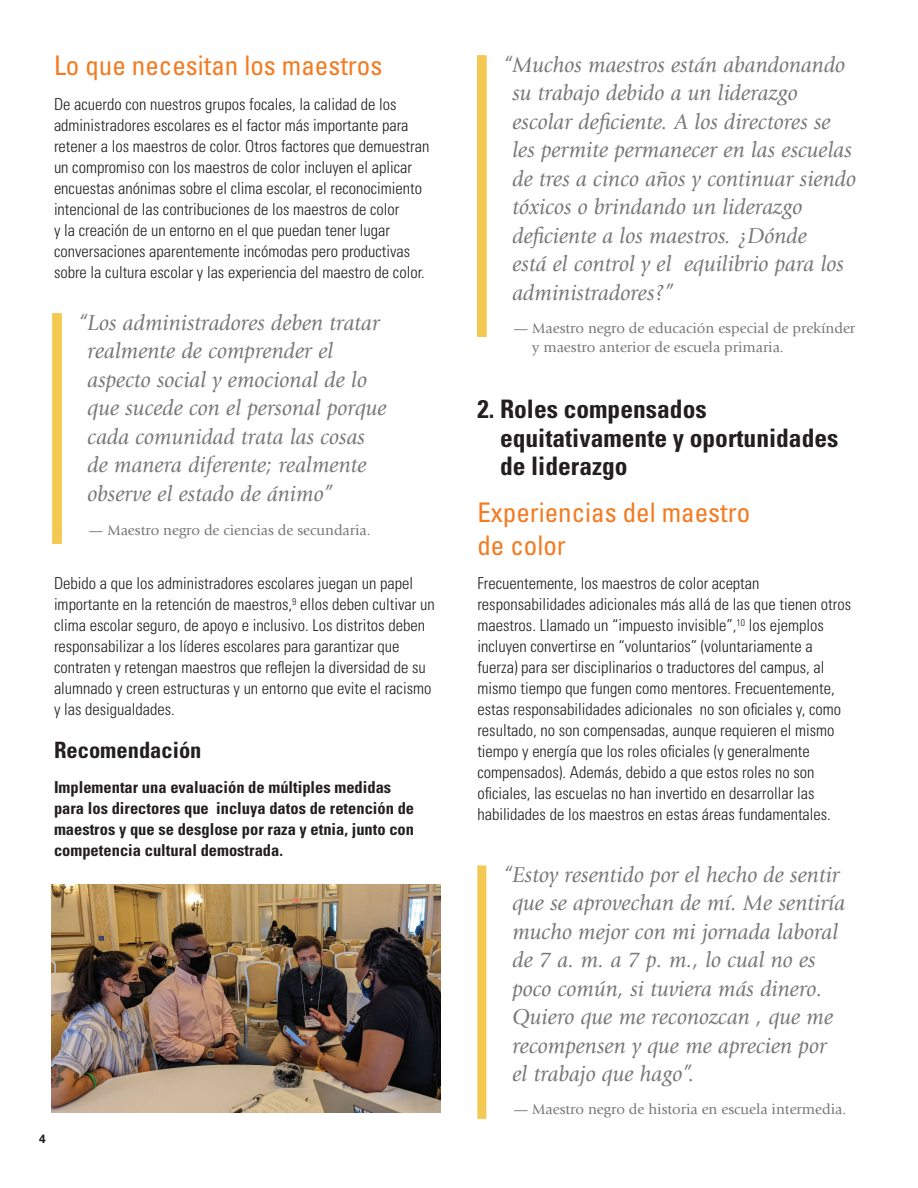
<style>
.page{position:relative;width:918px;height:1188px;background:#fff}
.page>*{position:absolute;margin:0;border:0;box-sizing:border-box;transform-origin:0 0}
.What_teachers_want_n{font:condensed 27px/33px "Univers LT Std";color:#f47b21}
.teacher_needs{font:condensed 27px "Univers LT Std";color:#f47b21}
.medium_heads{font:700 condensed 25.5px/28.5px "Univers LT Std";color:#231f20}
.quotes{font:italic 22.5px/28.5px "Giovanni Std";color:#787779}
.recommendation_title{font:700 condensed 22.5px "Univers LT Std";color:#231f20}
.Quoters{font:300 condensed 16.5px/21px "Univers LT Std";color:#231f20}
.Main{font:300 condensed 16.5px/21px "Univers LT Std";color:#231f20}
.recommendation{font:700 condensed 16.5px/21px "Univers LT Std";color:#231f20}
.Quoters-2{font:15px/19.5px "Giovanni Std";color:#787779}
.t1{font:700 12px "Univers LT Std";color:#231f20}
</style>
<div class="page">
<div style="left:477px;top:866px;width:9px;height:253px;background:#f4c952"></div>
<img style="left:52px;top:885px;width:389px;height:227px">
<div style="left:52px;top:313px;width:10px;height:231px;background:#f4c952"></div>
<div style="left:477px;top:56px;width:9px;height:281px;background:#f4c952"></div>
<p class="teacher_needs" style="left:54px;top:48px;width:330px">Lo que necesitan los maestros</p>
<p class="Quoters" style="left:54px;top:93px;width:377px">De acuerdo con nuestros grupos focales, la calidad de los administradores escolares es el factor más importante para retener a los maestros de color. Otros factores que demuestran un compromiso con los maestros de color incluyen el aplicar encuestas anónimas sobre el clima escolar, el reconocimiento intencional de las contribuciones de los maestros de color<br>y la creación de un entorno en el que puedan tener lugar conversaciones aparentemente incómodas pero productivas sobre la cultura escolar y las experiencia del maestro de color.</p>
<p class="quotes" style="left:88px;top:308px;width:301px;text-indent:-10px">“Los administradores deben tratar realmente de comprender el aspecto social y emocional de lo que sucede con el personal porque cada comunidad trata las cosas de manera diferente; realmente observe el estado de ánimo”</p>
<p class="Quoters-2" style="left:88px;top:521px;width:284px">— Maestro negro de ciencias de secundaria.</p>
<p class="Quoters" style="left:54px;top:573px;width:382px">Debido a que los administradores escolares juegan un papel importante en la retención de maestros,<sup>9</sup> ellos deben cultivar un clima escolar seguro, de apoyo e inclusivo. Los distritos deben responsabilizar a los líderes escolares para garantizar que contraten y retengan maestros que reflejen la diversidad de su alumnado y creen estructuras y un entorno que evite el racismo y las desigualdades.</p>
<p class="recommendation_title" style="left:54px;top:737px;width:149px">Recomendación</p>
<p class="recommendation" style="left:54px;top:776px;width:362px">Implementar una evaluación de múltiples medidas para los directores que incluya datos de retención de maestros y que se desglose por raza y etnia, junto con competencia cultural demostrada.</p>
<p class="t1" style="left:39px;top:1131px;width:8px">4</p>
<p class="quotes" style="left:512px;top:50px;width:345px;text-indent:-10px">“Muchos maestros están abandonando su trabajo debido a un liderazgo escolar deficiente. A los directores se les permite permanecer en las escuelas de tres a cinco años y continuar siendo tóxicos o brindando un liderazgo deficiente a los maestros. ¿Dónde<br>está el control y el equilibrio para los administradores?”</p>
<p class="Quoters-2" style="left:532px;top:318px;width:325px;text-indent:-19px">— Maestro negro de educación especial de prekínder y maestro anterior de escuela primaria.</p>
<p class="medium_heads" style="left:500px;top:395px;width:340px;text-indent:-23px">2. Roles compensados equitativamente y oportunidades de liderazgo</p>
<p class="What_teachers_want_n" style="left:477px;top:496px;width:274px">Experiencias del maestro de color</p>
<p class="Main" style="left:477px;top:573px;width:375px">Frecuentemente, los maestros de color aceptan responsabilidades adicionales más allá de las que tienen otros maestros. Llamado un “impuesto invisible”,<sup>10</sup> los ejemplos incluyen convertirse en “voluntarios” (voluntariamente a fuerza) para ser disciplinarios o traductores del campus, al mismo tiempo que fungen como mentores. Frecuentemente, estas responsabilidades adicionales no son oficiales y, como resultado, no son compensadas, aunque requieren el mismo tiempo y energía que los roles oficiales (y generalmente compensados). Además, debido a que estos roles no son oficiales, las escuelas no han invertido en desarrollar las habilidades de los maestros en estas áreas fundamentales.</p>
<p class="quotes" style="left:512px;top:860px;width:334px;text-indent:-10px">“Estoy resentido por el hecho de sentir que se aprovechan de mí. Me sentiría mucho mejor con mi jornada laboral de 7 a. m. a 7 p. m., lo cual no es poco común, si tuviera más dinero.<br>Quiero que me reconozcan , que me recompensen y que me aprecien por el trabajo que hago”.</p>
<p class="Quoters-2" style="left:513px;top:1100px;width:335px">— Maestro negro de historia en escuela intermedia.</p>
</div>
